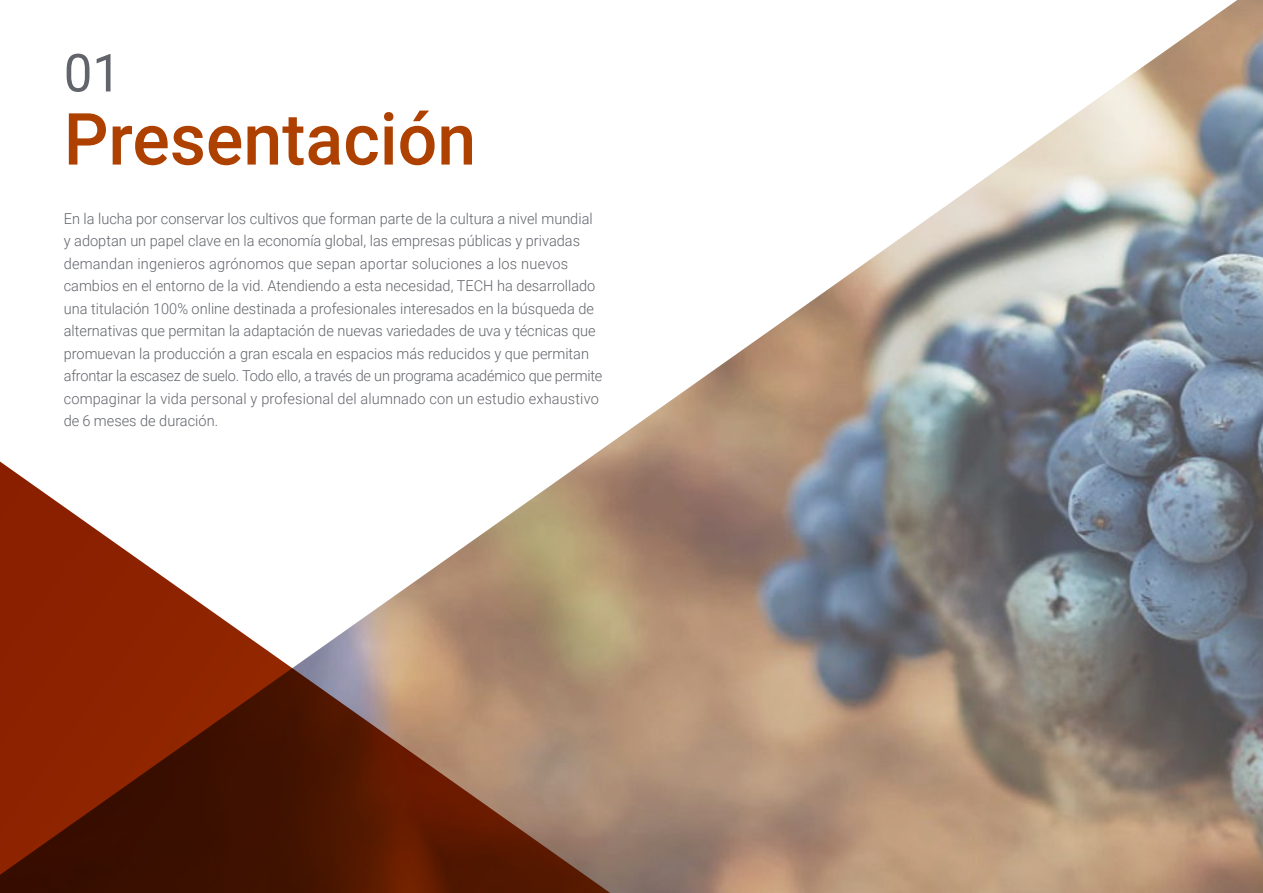
<style>
.page{position:relative;width:1263px;height:893px;background:#fff}
.page>*{position:absolute;margin:0;border:0;box-sizing:border-box;transform-origin:0 0}
.t1{font:500 72px "Roboto";color:#ae4000}
.t2{font:52.5px "Roboto";color:#61646a}
.t3{font:300 15px/22.5px "Roboto";color:#61646a}
</style>
<div class="page">
<img style="left:607px;top:0;width:656px;height:893px">
<svg style="left:0;top:446px;width:640px;height:447px"></svg>
<h2 class="t2" style="left:64px;top:36px;width:59px">01</h2>
<h1 class="t1" style="left:64px;top:89px;width:414px">Presentación</h1>
<p class="t3" style="left:64px;top:207px;width:540px">En la lucha por conservar los cultivos que forman parte de la cultura a nivel mundial y adoptan un papel clave en la economía global, las empresas públicas y privadas demandan ingenieros agrónomos que sepan aportar soluciones a los nuevos cambios en el entorno de la vid. Atendiendo a esta necesidad, TECH ha desarrollado una titulación 100% online destinada a profesionales interesados en la búsqueda de alternativas que permitan la adaptación de nuevas variedades de uva y técnicas que promuevan la producción a gran escala en espacios más reducidos y que permitan afrontar la escasez de suelo. Todo ello, a través de un programa académico que permite compaginar la vida personal y profesional del alumnado con un estudio exhaustivo de 6 meses de duración.</p>
</div>
